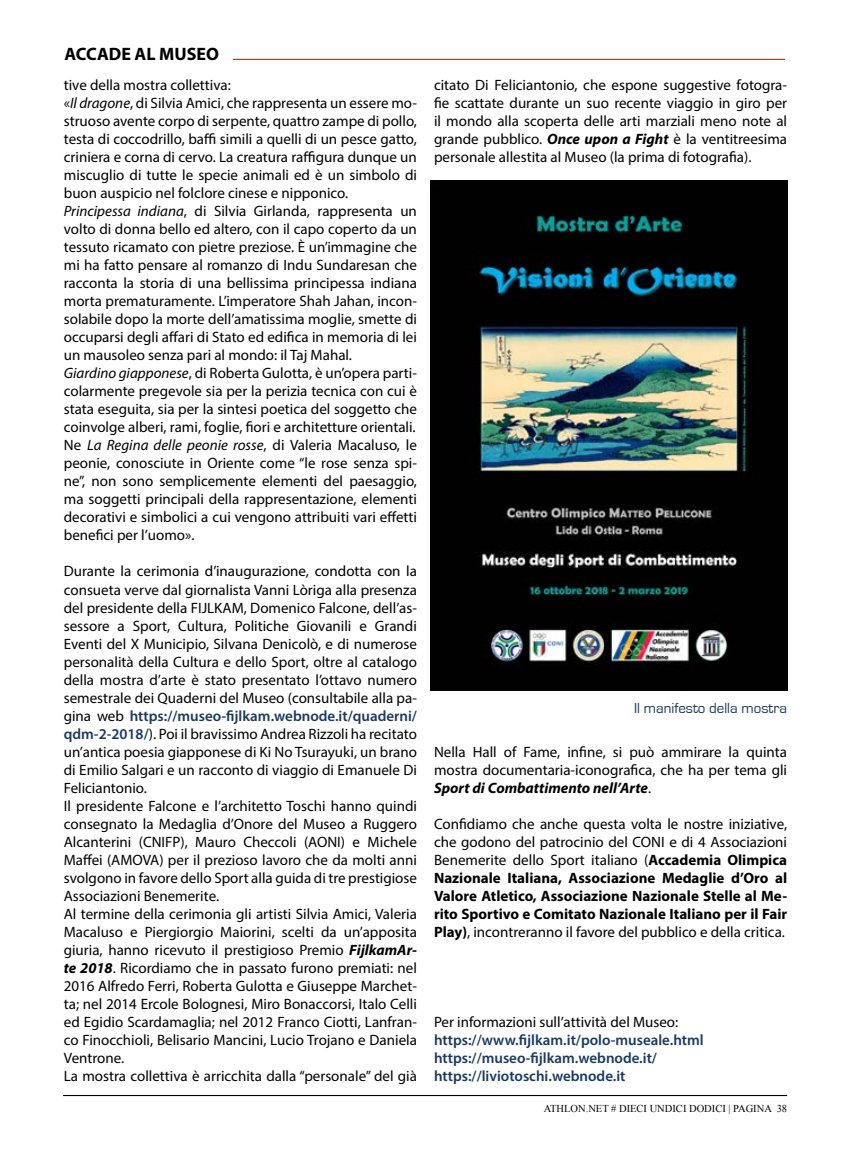
<style>
.page{position:relative;width:851px;height:1149px;background:#fff}
.page>*{position:absolute;margin:0;border:0;box-sizing:border-box;transform-origin:0 0}
.t1{font:700 18px "Myriad Pro";color:#000}
.t2{font:15px/18px "Myriad Pro";color:#000;text-align:justify}
.t3{font:600 15px/18px "Myriad Pro";color:#183963}
.t4{font:15px "Eurostile";color:#183963}
.t5{font:10.5px "Times New Roman";color:#000}
.s1{font-style:italic}
.s2{font-weight:600;color:#183963}
.s3{font-weight:700;font-style:italic}
.s4{font-weight:700}
</style>
<div class="page">
<hr style="left:63px;top:1094px;width:724px;height:1px;background:#000">
<img style="left:430px;top:180px;width:357px;height:510px">
<hr style="left:233px;top:59px;width:551px;height:1px;background:#9a3820">
<p class="t1" style="left:65px;top:42px;width:156px">ACCADE AL MUSEO</p>
<p class="t2" style="left:64px;top:76px;width:354px;text-align:left">tive della mostra collettiva:<br>«<span class="s1">Il dragone</span>, di Silvia Amici, che rappresenta un essere mo&shy;struoso avente corpo di serpente, quattro zampe di pollo, testa di coccodrillo, baffi simili a quelli di un pesce gatto, criniera e corna di cervo. La creatura raffigura dunque un miscuglio di tutte le specie animali ed è un simbolo di buon auspicio nel folclore cinese e nipponico.<br><span class="s1">Principessa indiana</span>, di Silvia Girlanda, rappresenta un volto di donna bello ed altero, con il capo coperto da un tessuto ricamato con pietre preziose. È un’immagine che mi ha fatto pensare al romanzo di Indu Sundaresan che racconta la storia di una bellissima principessa indiana morta prematuramente. L’imperatore Shah Jahan, incon&shy;solabile dopo la morte dell’amatissima moglie, smette di occuparsi degli affari di Stato ed edifica in memoria di lei un mausoleo senza pari al mondo: il Taj Mahal.<br><span class="s1">Giardino giapponese</span>, di Roberta Gulotta, è un’opera parti&shy;colarmente pregevole sia per la perizia tecnica con cui è stata eseguita, sia per la sintesi poetica del soggetto che coinvolge alberi, rami, foglie, fiori e architetture orientali.<br>Ne <span class="s1">La Regina delle peonie rosse</span>, di Valeria Macaluso, le peonie, conosciute in Oriente come “le rose senza spi&shy;ne”, non sono semplicemente elementi del paesaggio, ma soggetti principali della rappresentazione, elementi decorativi e simbolici a cui vengono attribuiti vari effetti benefici per l’uomo».</p>
<p class="t2" style="left:64px;top:562px;width:354px;text-align:left">Durante la cerimonia d’inaugurazione, condotta con la consueta verve dal giornalista Vanni Lòriga alla presenza del presidente della FIJLKAM, Domenico Falcone, dell’as&shy;sessore a Sport, Cultura, Politiche Giovanili e Grandi Eventi del X Municipio, Silvana Denicolò, e di numerose personalità della Cultura e dello Sport, oltre al catalogo della mostra d’arte è stato presentato l’ottavo numero semestrale dei Quaderni del Museo (consultabile alla pa&shy;gina web <span class="s2">https://museo-fijlkam.webnode.it/quaderni/ qdm-2-2018/</span>). Poi il bravissimo Andrea Rizzoli ha recitato un’antica poesia giapponese di Ki No Tsurayuki, un brano di Emilio Salgari e un racconto di viaggio di Emanuele Di Feliciantonio.<br>Il presidente Falcone e l’architetto Toschi hanno quindi consegnato la Medaglia d’Onore del Museo a Ruggero Alcanterini (CNIFP), Mauro Checcoli (AONI) e Michele Maffei (AMOVA) per il prezioso lavoro che da molti anni svolgono in favore dello Sport alla guida di tre prestigiose Associazioni Benemerite.<br>Al termine della cerimonia gli artisti Silvia Amici, Valeria Macaluso e Piergiorgio Maiorini, scelti da un’apposita giuria, hanno ricevuto il prestigioso Premio <span class="s3">FijlkamAr&shy;te 2018</span>. Ricordiamo che in passato furono premiati: nel 2016 Alfredo Ferri, Roberta Gulotta e Giuseppe Marchet&shy;ta; nel 2014 Ercole Bolognesi, Miro Bonaccorsi, Italo Celli ed Egidio Scardamaglia; nel 2012 Franco Ciotti, Lanfran&shy;co Finocchioli, Belisario Mancini, Lucio Trojano e Daniela Ventrone.<br>La mostra collettiva è arricchita dalla “personale” del già</p>
<p class="t2" style="left:434px;top:76px;width:354px">citato Di Feliciantonio, che espone suggestive fotogra&shy;fie scattate durante un suo recente viaggio in giro per il mondo alla scoperta delle arti marziali meno note al grande pubblico. <span class="s3">Once upon a Fight</span> è la ventitreesima personale allestita al Museo (la prima di fotografia).</p>
<p class="t4" style="left:634px;top:699px;width:154px">Il manifesto della mostra</p>
<p class="t2" style="left:434px;top:742px;width:354px">Nella Hall of Fame, infine, si può ammirare la quinta mostra documentaria-iconografica, che ha per tema gli <span class="s3">Sport di Combattimento nell’Arte</span>.</p>
<p class="t2" style="left:434px;top:814px;width:354px">Confidiamo che anche questa volta le nostre iniziative, che godono del patrocinio del CONI e di 4 Associazioni Benemerite dello Sport italiano (<span class="s4">Accademia Olimpica Nazionale Italiana, Associazione Medaglie d’Oro al Valore Atletico, Associazione Nazionale Stelle al Me&shy;rito Sportivo e Comitato Nazionale Italiano per il Fair Play)</span>, incontreranno il favore del pubblico e della critica.</p>
<p class="t2" style="left:434px;top:1012px;width:246px">Per informazioni sull’attività del Museo:</p>
<p class="t3" style="left:434px;top:1030px;width:271px">https://www.fijlkam.it/polo-museale.html https://museo-fijlkam.webnode.it/ https://liviotoschi.webnode.it</p>
<p class="t5" style="left:543px;top:1100px;width:245px">ATHLON.NET # DIECI UNDICI DODICI | PAGINA 38</p>
</div>
